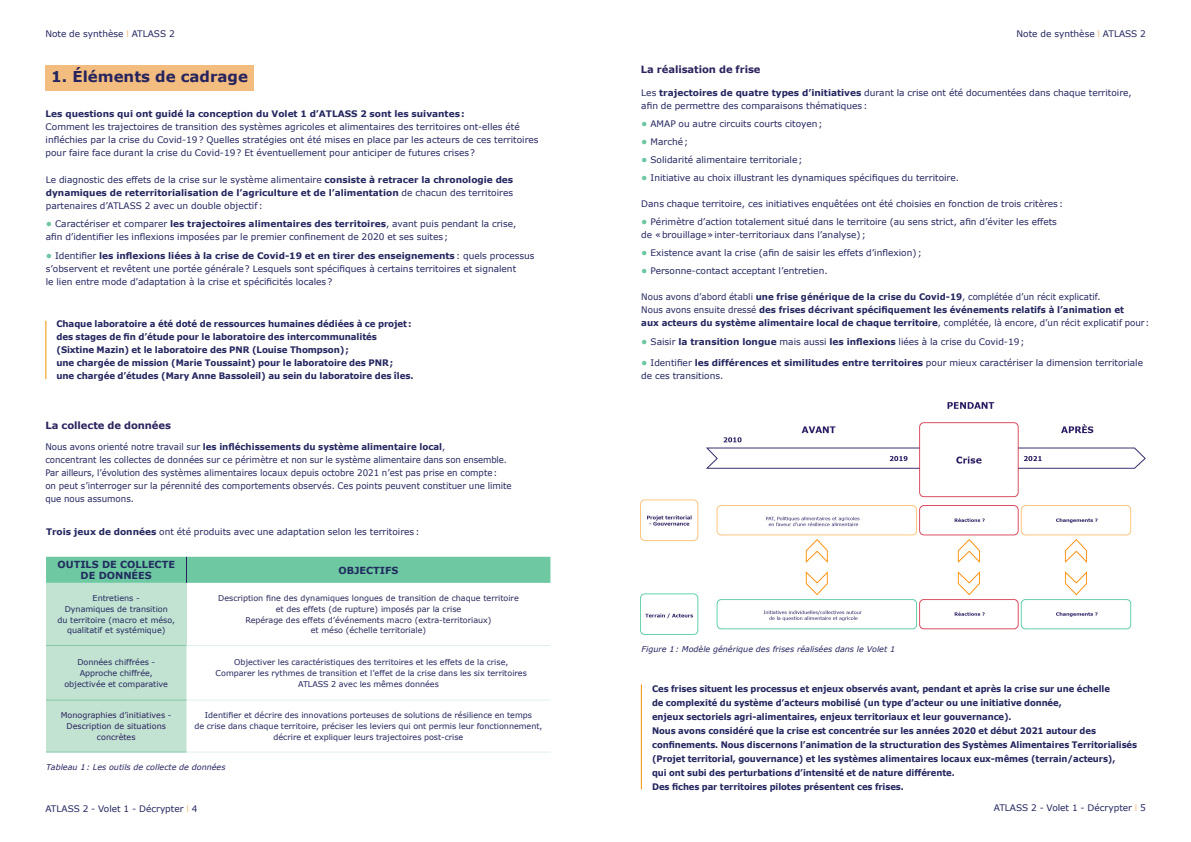
<style>
.page{position:relative;width:1191px;height:842px;background:#fff}
.page>*{position:absolute;margin:0;border:0;box-sizing:border-box;transform-origin:0 0}
.H1__surligné{font:700 15px "Verdana";color:#26245f}
.t1{font:700 10px "Verdana";letter-spacing:-.005em;color:#2b245e}
.tableau_titre{font:700 9.8px "Verdana";color:#212b5e}
.labeur{font:9px/13px "Verdana";color:#24265f}
.labeur-2{font:700 9px/14px "Verdana";letter-spacing:-.01em;color:#24265f;scale:.94 1}
.labeur-3{font:700 9px/13px "Verdana";letter-spacing:-.01em;color:#24265f;scale:.96 1}
.labeur-4{font:9px "Verdana";color:#24265f;scale:.96 1}
.labeur-5{font:9px "Verdana";color:#24265f;scale:.95 1}
.tableau_labeur{font:8px/10.7px "Verdana";color:#24265f}
.tableau_titre-2{font:8px "Verdana";color:#27275a}
.Légende_doc{font:italic 8px "Verdana";color:#26245f}
.tableau_titre-3{font:8px/10.7px "Verdana";color:#21295f;text-align:center}
.tableau_titre-4{font:8px/10.7px "Verdana";color:#2b1f5e;text-align:center}
.labeur-6{font:8px "Verdana";color:#24265f}
.s1{color:#f3bd7f}
.s2{font-weight:700}
.s3{font-weight:700;color:#6ec7a3}
.s4{font-weight:400}
</style>
<div class="page">
<div style="left:46px;top:65px;width:208px;height:26px;background:#f3bd7f"></div>
<hr style="left:45px;top:321px;width:1px;height:58px;background:#f29100">
<div style="left:46px;top:583px;width:140px;height:62px;background:#c2e3d1"></div>
<div style="left:46px;top:646px;width:140px;height:106px;background:#c2e3d1"></div>
<hr style="left:46px;top:645px;width:140px;height:1px;background:#85c7a6">
<hr style="left:186px;top:752px;width:364px;height:1px;background:#e0f1e9">
<hr style="left:186px;top:700px;width:364px;height:1px;background:#e0f1e9">
<hr style="left:186px;top:645px;width:364px;height:1px;background:#e0f1e9">
<hr style="left:46px;top:700px;width:140px;height:1px;background:#85c7a6">
<hr style="left:46px;top:752px;width:140px;height:1px;background:#85c7a6">
<div style="left:46px;top:557px;width:504px;height:26px;background:#6ec9a3"></div>
<img style="left:641px;top:402px;width:504px;height:233px">
<hr style="left:641px;top:685px;width:1px;height:104px;background:#f29100">
<p class="labeur" style="left:45px;top:27px;width:131px">Note de synthèse <span class="s1">l</span> ATLASS 2</p>
<p class="labeur" style="left:1016px;top:27px;width:131px">Note de synthèse <span class="s1">l</span> ATLASS 2</p>
<p class="H1__surligné" style="left:51px;top:67px;width:198px">1. Éléments de cadrage</p>
<p class="labeur" style="left:46px;top:108px;width:475px"><span class="s2">Les questions qui ont guidé la conception du Volet 1 d’ATLASS 2 sont les suivantes:<br></span>Comment les trajectoires de transition des systèmes agricoles et alimentaires des territoires ont-elles été</p>
<p class="labeur" style="left:46px;top:134px;width:494px">infléchies par la crise du Covid-19? Quelles stratégies ont été mises en place par les acteurs de ces territoires pour faire face durant la crise du Covid-19? Et éventuellement pour anticiper de futures crises?</p>
<p class="labeur" style="left:46px;top:174px;width:469px;text-align:justify">Le diagnostic des effets de la crise sur le système alimentaire <span class="s2">consiste à retracer la chronologie des dynamiques de reterritorialisation de l’agriculture et de l’alimentation</span> de chacun des territoires partenaires d’ATLASS 2 avec un double objectif :</p>
<p class="labeur" style="left:46px;top:218px;width:472px"><span class="s3">•</span> Caractériser et comparer <span class="s2">les trajectoires alimentaires des territoires</span>, avant puis pendant la crise, afin d’identifier les inflexions imposées par le premier confinement de 2020 et ses suites;</p>
<p class="labeur" style="left:46px;top:249px;width:490px"><span class="s3">•</span> Identifier <span class="s2">les inflexions liées à la crise de Covid-19 et en tirer des enseignements</span>: quels processus s’observent et revêtent une portée générale? Lesquels sont spécifiques à certains territoires et signalent<br>le lien entre mode d’adaptation à la crise et spécificités locales?</p>
<p class="labeur-3" style="left:56px;top:317px;width:373px">Chaque laboratoire a été doté de ressources humaines dédiées à ce projet: des stages de fin d’étude pour le laboratoire des intercommunalités (Sixtine Mazin) et le laboratoire des PNR (Louise Thompson);<br>une chargée de mission (Marie Toussaint) pour le laboratoire des PNR;<br>une chargée d’études (Mary Anne Bassoleil) au sein du laboratoire des îles.</p>
<p class="t1" style="left:46px;top:418px;width:127px">La collecte de données</p>
<p class="labeur-3" style="left:45px;top:440px;width:418px"><span class="s4">Nous avons orienté notre travail sur</span> les infléchissements du système alimentaire local<span class="s4">,</span></p>
<p class="labeur-4" style="left:45px;top:454px;width:482px">concentrant les collectes de données sur ce périmètre et non sur le système alimentaire dans son ensemble.</p>
<p class="labeur-5" style="left:45px;top:467px;width:477px">Par ailleurs, l’évolution des systèmes alimentaires locaux depuis octobre 2021 n’est pas prise en compte:</p>
<p class="labeur-4" style="left:45px;top:480px;width:487px">on peut s’interroger sur la pérennité des comportements observés. Ces points peuvent constituer une limite</p>
<p class="labeur-4" style="left:45px;top:493px;width:94px">que nous assumons.</p>
<p class="labeur" style="left:46px;top:525px;width:375px"><span class="s2">Trois jeux de données</span> ont été produits avec une adaptation selon les territoires:</p>
<p class="tableau_titre" style="left:57px;top:558px;width:119px">OUTILS DE COLLECTE</p>
<p class="tableau_titre" style="left:81px;top:569px;width:73px">DE DONNÉES</p>
<p class="tableau_titre" style="left:338px;top:564px;width:62px">OBJECTIFS</p>
<p class="tableau_titre-3" style="left:93px;top:593px;width:49px">Entretiens -</p>
<p class="tableau_titre-3" style="left:65px;top:604px;width:105px">Dynamiques de transition</p>
<p class="tableau_titre-3" style="left:57px;top:614px;width:119px">du territoire (macro et méso, qualitatif et systémique)</p>
<p class="tableau_titre-2" style="left:218px;top:593px;width:302px">Description fine des dynamiques longues de transition de chaque territoire</p>
<p class="tableau_titre-2" style="left:276px;top:604px;width:187px">et des effets (de rupture) imposés par la crise</p>
<p class="tableau_titre-2" style="left:245px;top:615px;width:248px">Repérage des effets d’événements macro (extra-territoriaux)</p>
<p class="tableau_titre-2" style="left:311px;top:625px;width:117px">et méso (échelle territoriale)</p>
<p class="labeur-6" style="left:77px;top:657px;width:79px">Données chiffrées -</p>
<p class="labeur-6" style="left:80px;top:668px;width:75px">Approche chiffrée,</p>
<p class="labeur-6" style="left:64px;top:679px;width:105px">objectivée et comparative</p>
<p class="tableau_labeur" style="left:234px;top:657px;width:276px">Objectiver les caractéristiques des territoires et les effets de la crise,</p>
<p class="tableau_labeur" style="left:298px;top:668px;width:230px;text-indent:-82px">Comparer les rythmes de transition et l’effet de la crise dans les six territoires<br>ATLASS 2 avec les mêmes données</p>
<p class="tableau_titre-4" style="left:61px;top:710px;width:112px">Monographies d’initiatives -</p>
<p class="tableau_titre-4" style="left:67px;top:721px;width:101px">Description de situations concrètes</p>
<p class="tableau_labeur" style="left:194px;top:710px;width:349px;text-align:center">Identifier et décrire des innovations porteuses de solutions de résilience en temps<br>de crise dans chaque territoire, préciser les leviers qui ont permis leur fonctionnement, décrire et expliquer leurs trajectoires post-crise</p>
<p class="Légende_doc" style="left:46px;top:762px;width:181px">Tableau 1: Les outils de collecte de données</p>
<p class="labeur" style="left:45px;top:802px;width:154px">ATLASS 2 - Volet 1 - Décrypter <span class="s1">l</span> 4</p>
<p class="t1" style="left:641px;top:63px;width:121px">La réalisation de frise</p>
<p class="labeur" style="left:641px;top:87px;width:492px">Les <span class="s2">trajectoires de quatre types d’initiatives</span> durant la crise ont été documentées dans chaque territoire, afin de permettre des comparaisons thématiques:</p>
<p class="labeur" style="left:641px;top:118px;width:183px"><span class="s3">•</span> AMAP ou autre circuits courts citoyen;</p>
<p class="labeur" style="left:641px;top:135px;width:49px"><span class="s3">•</span> Marché;</p>
<p class="labeur" style="left:641px;top:153px;width:163px"><span class="s3">•</span> Solidarité alimentaire territoriale;</p>
<p class="labeur" style="left:641px;top:171px;width:319px"><span class="s3">•</span> Initiative au choix illustrant les dynamiques spécifiques du territoire.</p>
<p class="labeur" style="left:641px;top:197px;width:423px">Dans chaque territoire, ces initiatives enquêtées ont été choisies en fonction de trois critères:</p>
<p class="labeur" style="left:641px;top:215px;width:417px"><span class="s3">•</span> Périmètre d’action totalement situé dans le territoire (au sens strict, afin d’éviter les effets de «brouillage»inter-territoriaux dans l’analyse) ;</p>
<p class="labeur" style="left:641px;top:246px;width:282px"><span class="s3">•</span> Existence avant la crise (afin de saisir les effets d’inflexion) ;</p>
<p class="labeur" style="left:641px;top:264px;width:188px"><span class="s3">•</span> Personne-contact acceptant l’entretien.</p>
<p class="labeur-4" style="left:641px;top:291px;width:480px">Nous avons d’abord établi <span class="s2">une frise générique de la crise du Covid-19</span>, complétée d’un récit explicatif.</p>
<p class="labeur-3" style="left:641px;top:303px;width:531px"><span class="s4">Nous avons ensuite dressé</span> des frises décrivant spécifiquement les événements relatifs à l’animation et<br>aux acteurs du système alimentaire local de chaque territoire<span class="s4">, complétée, là encore, d’un récit explicatif pour :</span></p>
<p class="labeur" style="left:641px;top:335px;width:385px"><span class="s3">•</span> Saisir <span class="s2">la transition longue</span> mais aussi <span class="s2">les inflexions</span> liées à la crise du Covid-19;</p>
<p class="labeur" style="left:641px;top:357px;width:503px"><span class="s3">•</span> Identifier <span class="s2">les différences et similitudes entre territoires</span> pour mieux caractériser la dimension territoriale de ces transitions.</p>
<p class="Légende_doc" style="left:641px;top:644px;width:255px">Figure 1: Modèle générique des frises réalisées dans le Volet 1</p>
<p class="labeur-2" style="left:652px;top:681px;width:488px">Ces frises situent les processus et enjeux observés avant, pendant et après la crise sur une échelle</p>
<p class="labeur-2" style="left:652px;top:695px;width:437px">de complexité du système d’acteurs mobilisé (un type d’acteur ou une initiative donnée,</p>
<p class="labeur-2" style="left:652px;top:709px;width:384px">enjeux sectoriels agri-alimentaires, enjeux territoriaux et leur gouvernance).</p>
<p class="labeur-2" style="left:652px;top:723px;width:517px">Nous avons considéré que la crise est concentrée sur les années 2020 et début 2021 autour des confinements. Nous discernons l’animation de la structuration des Systèmes Alimentaires Territorialisés (Projet territorial, gouvernance) et les systèmes alimentaires locaux eux-mêmes (terrain/acteurs),</p>
<p class="labeur-2" style="left:652px;top:765px;width:323px">qui ont subi des perturbations d’intensité et de nature différente.</p>
<p class="labeur-2" style="left:652px;top:779px;width:269px">Des fiches par territoires pilotes présentent ces frises.</p>
<p class="labeur" style="left:993px;top:802px;width:154px">ATLASS 2 - Volet 1 - Décrypter <span class="s1">l</span> 5</p>
</div>
